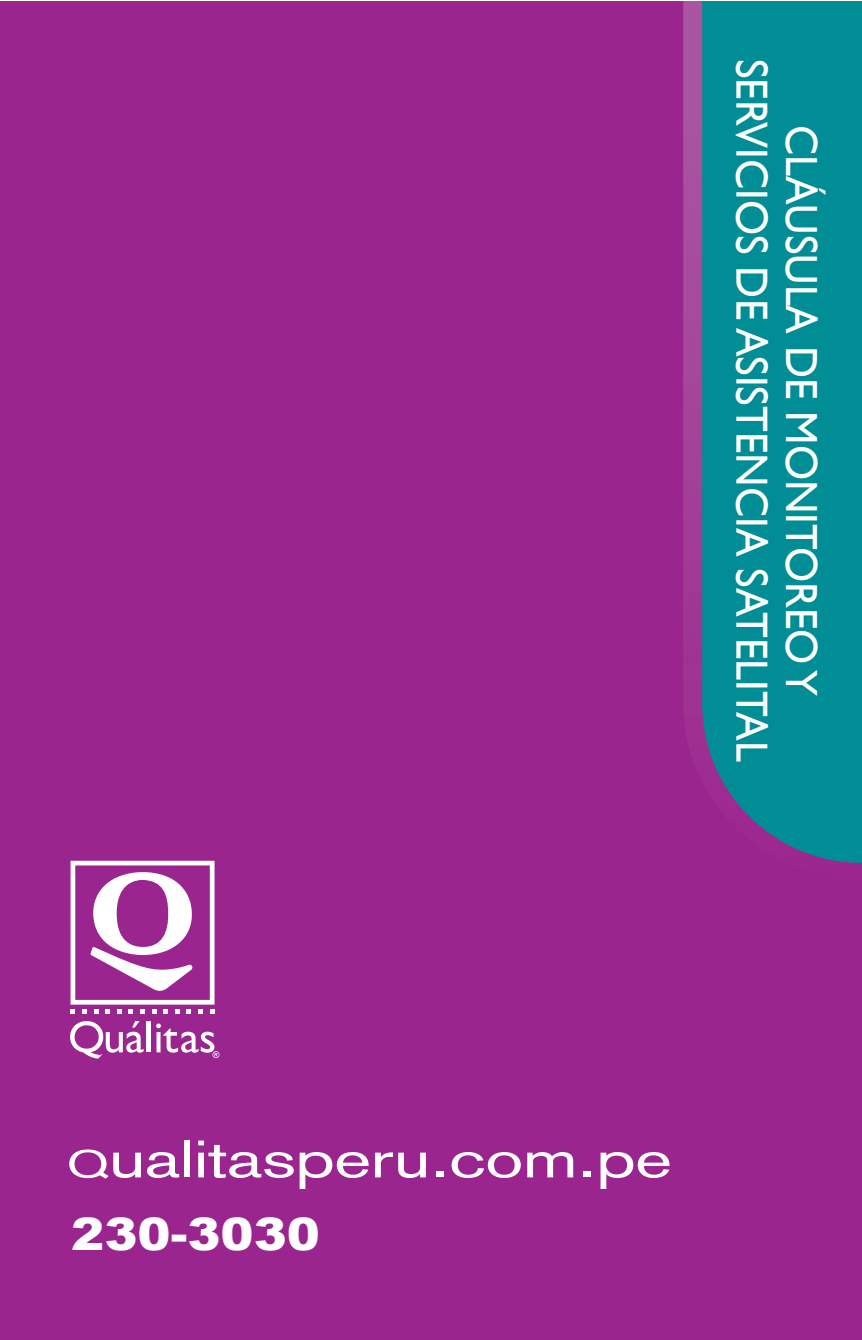
<style>
.page{position:relative;width:862px;height:1340px;background:#fff}
.page>*{position:absolute;margin:0;border:0;box-sizing:border-box;transform-origin:0 0}
.t1{font:51.75px "Akzidenz Grotesk";letter-spacing:-.005em;color:#fff;scale:1.36 1}
.t2{font:45px/49.5px "Gill Sans";color:#fff;text-align:center;scale:.95 1}
.t3{font:900 44.77px "Arial";color:#fff;scale:1.11 1}
.s1{font-size:38.25px}
</style>
<div class="page">
<div style="left:0;top:1px;width:861px;height:1338px;background:#9b258f"></div>
<svg style="left:70px;top:1021px;width:73px;height:37px"></svg>
<hr style="left:146px;top:1021px;width:4px;height:31px;background:#fff">
<svg style="left:156px;top:1023px;width:63px;height:35px"></svg>
<svg style="left:70px;top:860px;width:144px;height:154px"></svg>
<svg style="left:683px;top:1px;width:178px;height:862px"></svg>
<div style="left:701px;top:1px;width:160px;height:861px;background:#008d96"></div>
<p class="t2" style="left:825px;top:59px;width:741px;rotate:90deg">CLÁUSULA DE MONITOREO Y<br>SERVICIOS DE ASISTENCIA SATELITAL</p>
<p class="t1" style="left:67px;top:1140px;width:446px"><span class="s1">Q</span>ualitasperu.com.pe</p>
<p class="t3" style="left:71px;top:1200px;width:225px">230-3030</p>
</div>
